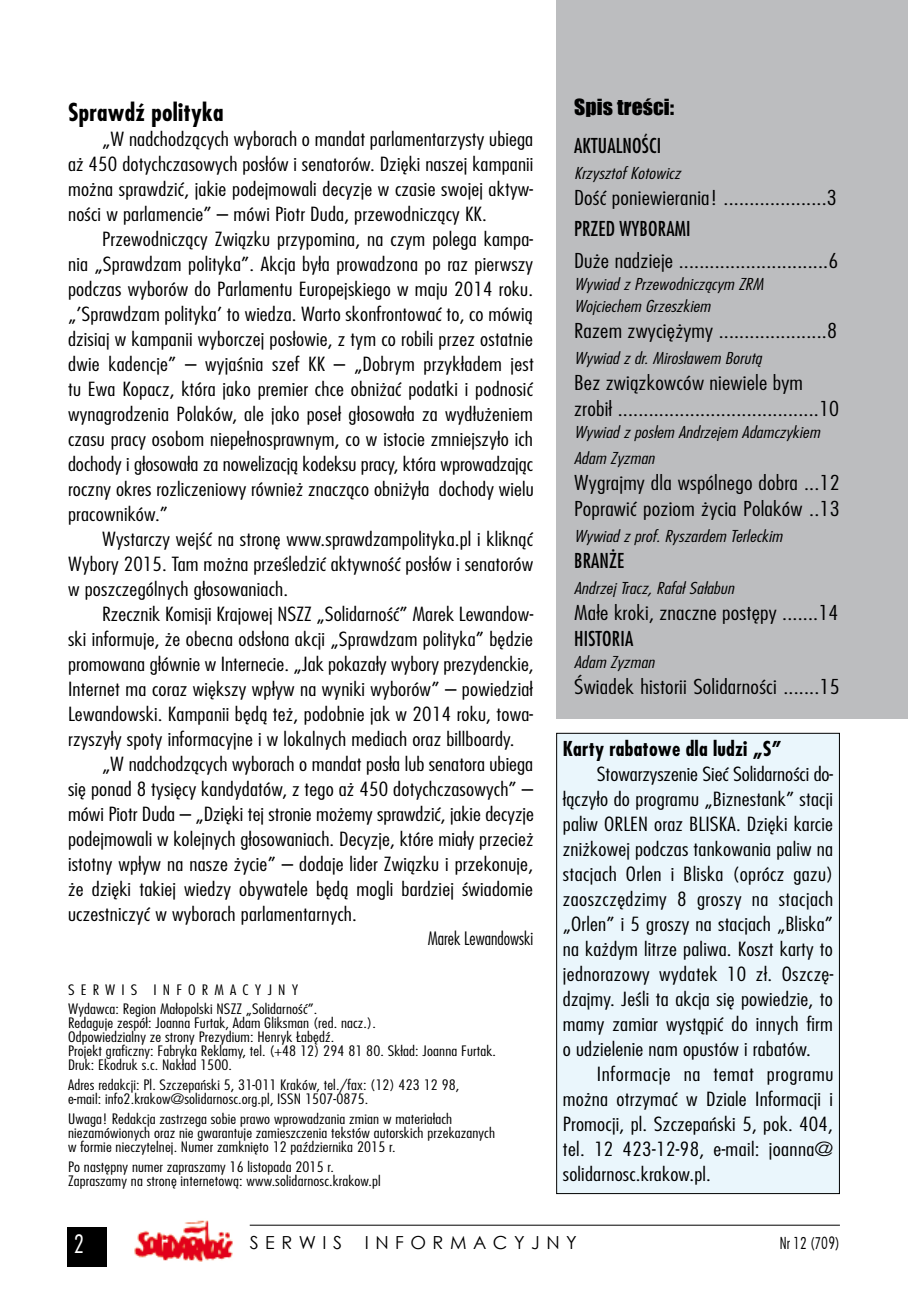
<style>
.page{position:relative;width:908px;height:1304px;background:#fff}
.page>*{position:absolute;margin:0;border:0;box-sizing:border-box;transform-origin:0 0}
.t1{font:28px "Futura Condensed Light Pl";color:#fff}
.t2{font:700 24px "Fujiyama";letter-spacing:.01em;color:#000}
.t3{font:20.4px "Impact";letter-spacing:.005em;color:#000;scale:1.06 1}
.t4{font:300 20px/26px "Fujiyama";letter-spacing:.01em;color:#000;scale:1.2 1}
.t5{font:20px "Fujiyama";letter-spacing:.01em;color:#000}
.t6{font:700 20px "Fujiyama";letter-spacing:.01em;color:#000}
.t7{font:300 19px/25px "Fujiyama";letter-spacing:.01em;color:#000;text-align:justify;scale:1.2 1}
.t8{font:18px "Century Gothic";letter-spacing:.36em;color:#000}
.t9{font:300 18px "Fujiyama";color:#000}
.t10{font:18px "Futura Condensed Light Pl";color:#000}
.t11{font:italic 300 16px/22px "Fujiyama";letter-spacing:.01em;color:#000;scale:1.2 1}
.t12{font:300 14px/14px "Fujiyama";letter-spacing:.01em;color:#000;scale:1.2 1}
</style>
<div class="page">
<hr style="left:250px;top:1225px;width:589px;height:1px;background:#000">
<div style="left:67px;top:1227px;width:40px;height:40px;background:#000"></div>
<img style="left:134px;top:1220px;width:99px;height:42px">
<div style="left:556px;top:0;width:351px;height:718px;background:#bcbdbf"></div>
<div style="left:556px;top:733px;width:283px;height:461px;background:#eaf6fc"></div>
<div style="left:556px;top:733px;width:283px;height:461px;border:1px solid #000"></div>
<p class="t2" style="left:68px;top:97px;width:157px">Sprawdź polityka</p>
<p class="t7" style="left:68px;top:126px;width:389px;text-indent:34px">„W nadchodzących wyborach o mandat parlamentarzysty ubiega aż 450 dotychczasowych posłów i senatorów. Dzięki naszej kampanii można sprawdzić, jakie podejmowali decyzje w czasie swojej aktyw&shy;ności w parlamencie” – mówi Piotr Duda, przewodniczący KK.</p>
<p class="t7" style="left:68px;top:226px;width:389px;text-indent:34px">Przewodniczący Związku przypomina, na czym polega kampa&shy;nia „Sprawdzam polityka”. Akcja była prowadzona po raz pierwszy podczas wyborów do Parlamentu Europejskiego w maju 2014 roku. „’Sprawdzam polityka’ to wiedza. Warto skonfrontować to, co mówią dzisiaj w kampanii wyborczej posłowie, z tym co robili przez ostatnie dwie kadencje” – wyjaśnia szef KK – „Dobrym przykładem jest tu Ewa Kopacz, która jako premier chce obniżać podatki i podnosić wynagrodzenia Polaków, ale jako poseł głosowała za wydłużeniem czasu pracy osobom niepełnosprawnym, co w istocie zmniejszyło ich dochody i głosowała za nowelizacją kodeksu pracy, która wprowadzając roczny okres rozliczeniowy również znacząco obniżyła dochody wielu pracowników.”</p>
<p class="t7" style="left:68px;top:526px;width:389px;text-indent:34px">Wystarczy wejść na stronę www.sprawdzampolityka.pl i kliknąć Wybory 2015. Tam można prześledzić aktywność posłów i senatorów w poszczególnych głosowaniach.</p>
<p class="t7" style="left:68px;top:601px;width:389px;text-indent:34px">Rzecznik Komisji Krajowej NSZZ „Solidarność” Marek Lewandow&shy;ski informuje, że obecna odsłona akcji „Sprawdzam polityka” będzie promowana głównie w Internecie. „Jak pokazały wybory prezydenckie, Internet ma coraz większy wpływ na wyniki wyborów” – powiedział Lewandowski. Kampanii będą też, podobnie jak w 2014 roku, towa&shy;rzyszyły spoty informacyjne i w lokalnych mediach oraz billboardy.</p>
<p class="t7" style="left:68px;top:751px;width:389px;text-indent:34px">„W nadchodzących wyborach o mandat posła lub senatora ubiega się ponad 8 tysięcy kandydatów, z tego aż 450 dotychczasowych” – mówi Piotr Duda – „Dzięki tej stronie możemy sprawdzić, jakie decyzje podejmowali w kolejnych głosowaniach. Decyzje, które miały przecież istotny wpływ na nasze życie” – dodaje lider Związku i przekonuje, że dzięki takiej wiedzy obywatele będą mogli bardziej świadomie uczestniczyć w wyborach parlamentarnych.</p>
<p class="t9" style="left:427px;top:927px;width:107px">Marek Lewandowski</p>
<p class="t12" style="left:68px;top:979px;width:209px;line-height:19.6px">SERWIS INFORMACYJNY<br>Wydawca: Region Małopolski NSZZ „Solidarność”.</p>
<p class="t12" style="left:68px;top:1016px;width:358px">Redaguje zespół: Joanna Furtak, Adam Gliksman (red. nacz.).<br>Odpowiedzialny ze strony Prezydium: Henryk Łabędź.<br>Projekt graficzny: Fabryka Reklamy, tel. (+48 12) 294 81 80. Skład: Joanna Furtak.<br>Druk: Ekodruk s.c. Nakład 1500.</p>
<p class="t12" style="left:68px;top:1077px;width:327px">Adres redakcji: Pl. Szczepański 5, 31-011 Kraków, tel./fax: (12) 423 12 98, e-mail: info2.krakow@solidarnosc.org.pl, ISSN 1507-0875.</p>
<p class="t12" style="left:68px;top:1111px;width:357px">Uwaga! Redakcja zastrzega sobie prawo wprowadzania zmian w materiałach niezamówionych oraz nie gwarantuje zamieszczenia tekstów autorskich przekazanych w formie nieczytelnej. Numer zamknięto 12 października 2015 r.</p>
<p class="t12" style="left:68px;top:1159px;width:262px">Po następny numer zapraszamy 16 listopada 2015 r.<br>Zapraszamy na stronę internetową: www.solidarnosc.krakow.pl</p>
<p class="t3" style="left:574px;top:91px;width:96px">SPIS TREŚCI:</p>
<p class="t5" style="left:574px;top:132px;width:88px">AKTUALNOŚCI</p>
<p class="t11" style="left:574px;top:161px;width:90px">Krzysztof Kotowicz</p>
<p class="t4" style="left:574px;top:184px;width:220px">Dość poniewierania! ....................3</p>
<p class="t5" style="left:574px;top:216px;width:118px">PRZED WYBORAMI</p>
<p class="t4" style="left:574px;top:247px;width:222px">Duże nadzieje .............................6</p>
<p class="t11" style="left:574px;top:273px;width:159px">Wywiad z Przewodniczącym ZRM<br>Wojciechem Grzeszkiem</p>
<p class="t4" style="left:574px;top:317px;width:220px">Razem zwyciężymy .....................8</p>
<p class="t11" style="left:574px;top:347px;width:158px">Wywiad z dr. Mirosławem Borutą</p>
<p class="t4" style="left:574px;top:369px;width:222px">Bez związkowców niewiele bym zrobił .......................................10</p>
<p class="t11" style="left:574px;top:419px;width:206px;line-height:26px">Wywiad z posłem Andrzejem Adamczykiem<br>Adam Zyzman</p>
<p class="t4" style="left:574px;top:469px;width:223px">Wygrajmy dla wspólnego dobra ...12<br>Poprawić poziom życia Polaków ..13</p>
<p class="t11" style="left:574px;top:525px;width:175px">Wywiad z prof. Ryszardem Terleckim</p>
<p class="t5" style="left:574px;top:547px;width:52px">BRANŻE</p>
<p class="t11" style="left:574px;top:577px;width:135px">Andrzej Tracz, Rafał Sałabun</p>
<p class="t4" style="left:574px;top:599px;width:222px">Małe kroki, znaczne postępy .......14</p>
<p class="t5" style="left:574px;top:625px;width:60px">HISTORIA</p>
<p class="t11" style="left:574px;top:651px;width:68px">Adam Zyzman</p>
<p class="t4" style="left:574px;top:673px;width:223px">Świadek historii Solidarności .......15</p>
<p class="t6" style="left:562px;top:735px;width:220px">Karty rabatowe dla ludzi „S”</p>
<p class="t7" style="left:562px;top:760px;width:227px;text-indent:34px">Stowarzyszenie Sieć Solidarności do&shy;łączyło do programu „Biznestank” stacji paliw ORLEN oraz BLISKA. Dzięki karcie zniżkowej podczas tankowania paliw na stacjach Orlen i Bliska (oprócz gazu) zaoszczędzimy 8 groszy na stacjach „Orlen” i 5 groszy na stacjach „Bliska” na każdym litrze paliwa. Koszt karty to jednorazowy wydatek 10 zł. Oszczę&shy;dzajmy. Jeśli ta akcja się powiedzie, to mamy zamiar wystąpić do innych firm o udzielenie nam opustów i rabatów.</p>
<p class="t7" style="left:562px;top:1060px;width:227px;text-indent:34px">Informacje na temat programu można otrzymać w Dziale Informacji i Promocji, pl. Szczepański 5, pok. 404, tel. 12 423-12-98, e-mail: joanna@ solidarnosc.krakow.pl.</p>
<h1 class="t1" style="left:74px;top:1229px;width:12px">2</h1>
<p class="t8" style="left:250px;top:1230px;width:94px">SERWIS</p>
<p class="t8" style="left:364px;top:1230px;width:213px">INFORMACYJNY</p>
<p class="t10" style="left:779px;top:1233px;width:62px">Nr 12 (709)</p>
</div>
